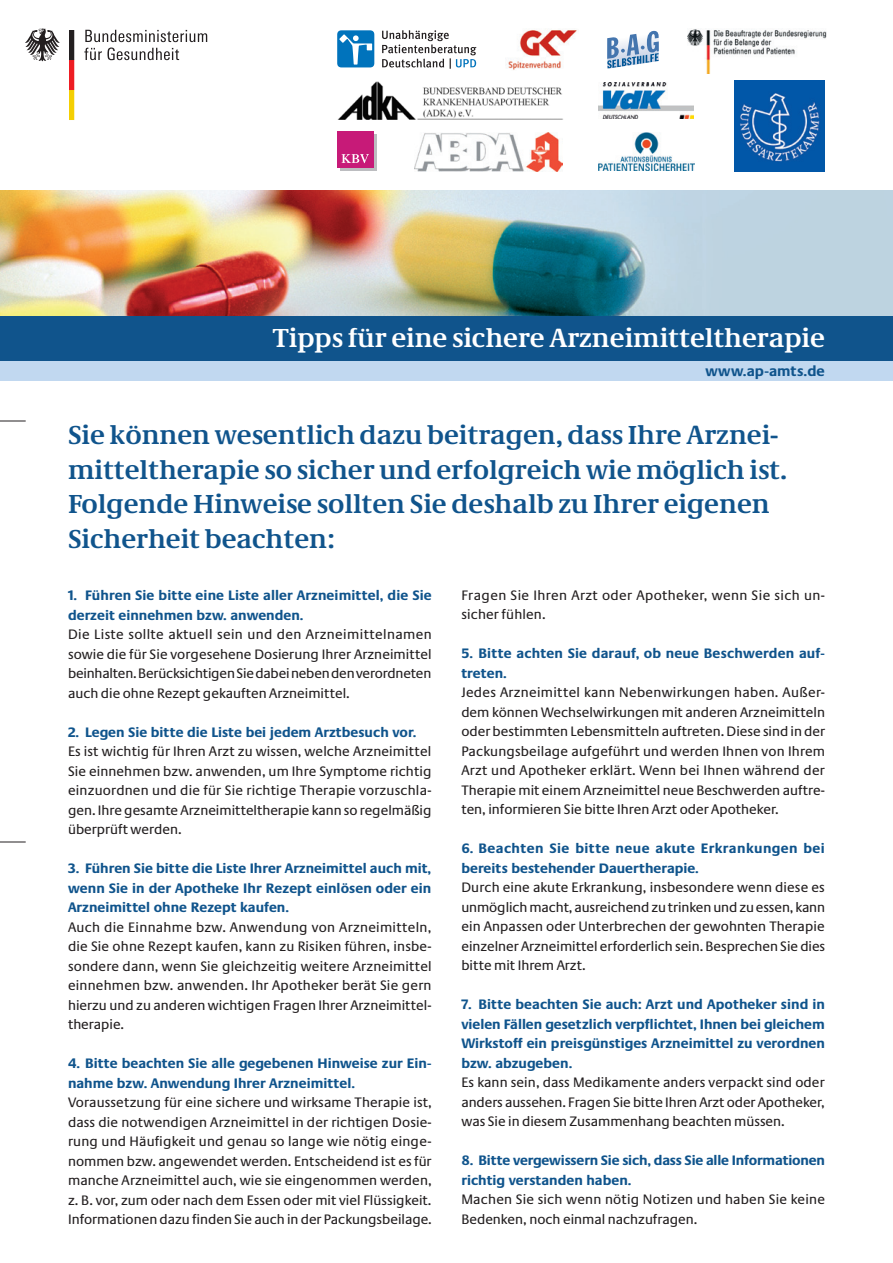
<style>
.page{position:relative;width:893px;height:1263px;background:#fff}
.page>*{position:absolute;margin:0;border:0;box-sizing:border-box;transform-origin:0 0}
.t1{font:700 27px/34.5px "Neue Demos";color:#10548c}
.t2{font:700 27px "Neue Demos";color:#fff}
.Formula{font:700 15px "Neue Praxis";color:#10548c}
.t3{font:14.25px/19.5px "Neue Praxis";letter-spacing:.005em;color:#231f20}
.t4{font:700 14.25px/19.5px "Neue Praxis";color:#10548c}
.t5{font:14.25px/19.5px "Neue Praxis";letter-spacing:.03em;color:#231f20}
.s1{font-weight:700;color:#10548c}
.s2{font-weight:400;color:#231f20}
</style>
<div class="page">
<div style="left:0;top:315px;width:893px;height:47px;background:#10548c"></div>
<div style="left:0;top:362px;width:893px;height:19px;background:#c1d8f0"></div>
<svg style="left:25px;top:29px;width:35px;height:32px"></svg>
<svg style="left:69px;top:30px;width:5px;height:90px"></svg>
<svg style="left:85px;top:30px;width:122px;height:12px"></svg>
<svg style="left:84px;top:48px;width:95px;height:12px"></svg>
<img style="left:688px;top:29px;width:139px;height:45px">
<img style="left:338px;top:81px;width:225px;height:38px">
<img style="left:735px;top:81px;width:90px;height:90px">
<img style="left:414px;top:133px;width:149px;height:38px">
<div style="left:337px;top:30px;width:37px;height:37px;background:#0073bc;border-radius:4px"></div>
<svg style="left:339px;top:34px;width:33px;height:31px"></svg>
<svg style="left:382px;top:30px;width:94px;height:39px"></svg>
<svg style="left:607px;top:30px;width:52px;height:39px"></svg>
<div style="left:340px;top:135px;width:36px;height:36px;background:linear-gradient(to right,#bcbdc0,#bcbdc0)"></div>
<div style="left:337px;top:132px;width:36px;height:36px;background:#c71a78"></div>
<svg style="left:341px;top:154px;width:28px;height:9px"></svg>
<img style="left:506px;top:30px;width:71px;height:40px">
<img style="left:598px;top:132px;width:97px;height:39px">
<img style="left:599px;top:82px;width:95px;height:37px">
<img style="left:0;top:191px;width:893px;height:124px">
<svg style="left:0;top:421px;width:26px;height:1px"></svg>
<svg style="left:0;top:842px;width:26px;height:1px"></svg>
<p class="t2" style="left:273px;top:321px;width:554px">Tipps für eine sichere Arzneimitteltherapie</p>
<p class="Formula" style="left:705px;top:362px;width:121px">www.ap-amts.de</p>
<h1 class="t1" style="left:68px;top:417px;width:721px">Sie können wesentlich dazu beitragen, dass Ihre Arznei&shy;mitteltherapie so sicher und erfolgreich wie möglich ist.<br>Folgende Hinweise sollten Sie deshalb zu Ihrer eigenen Sicherheit beachten:</h1>
<p class="t3" style="left:68px;top:585px;width:365px"><span class="s1">1. Führen Sie bitte eine Liste aller Arzneimittel, die Sie derzeit einnehmen bzw. anwenden.<br></span>Die Liste sollte aktuell sein und den Arzneimittelnamen sowie die für Sie vorgesehene Dosierung Ihrer Arzneimittel beinhalten. Berücksichtigen Sie dabei neben den verordneten auch die ohne Rezept gekauften Arzneimittel.</p>
<p class="t3" style="left:68px;top:722px;width:365px"><span class="s1">2. Legen Sie bitte die Liste bei jedem Arztbesuch vor.<br></span>Es ist wichtig für Ihren Arzt zu wissen, welche Arzneimittel Sie einnehmen bzw. anwenden, um Ihre Symptome richtig einzuordnen und die für Sie richtige Therapie vorzuschla&shy;gen. Ihre gesamte Arzneimitteltherapie kann so regelmäßig überprüft werden.</p>
<p class="t3" style="left:68px;top:858px;width:365px"><span class="s1">3. Führen Sie bitte die Liste Ihrer Arzneimittel auch mit, wenn Sie in der Apotheke Ihr Rezept einlösen oder ein Arzneimittel ohne Rezept kaufen.<br></span>Auch die Einnahme bzw. Anwendung von Arzneimitteln, die Sie ohne Rezept kaufen, kann zu Risiken führen, insbe&shy;sondere dann, wenn Sie gleichzeitig weitere Arzneimittel einnehmen bzw. anwenden. Ihr Apotheker berät Sie gern hierzu und zu anderen wichtigen Fragen Ihrer Arzneimittel&shy;therapie.</p>
<p class="t3" style="left:68px;top:1053px;width:365px"><span class="s1">4. Bitte beachten Sie alle gegebenen Hinweise zur Ein&shy;nahme bzw. Anwendung Ihrer Arzneimittel.<br></span>Voraussetzung für eine sichere und wirksame Therapie ist, dass die notwendigen Arzneimittel in der richtigen Dosie&shy;rung und Häufigkeit und genau so lange wie nötig einge&shy;nommen bzw. angewendet werden. Entscheidend ist es für manche Arzneimittel auch, wie sie eingenommen werden, z. B. vor, zum oder nach dem Essen oder mit viel Flüssigkeit.<br>Informationen dazu finden Sie auch in der Packungsbeilage.</p>
<p class="t5" style="left:461px;top:585px;width:365px">Fragen Sie Ihren Arzt oder Apotheker, wenn Sie sich un&shy;sicher fühlen.</p>
<p class="t3" style="left:461px;top:644px;width:365px"><span class="s1">5. Bitte achten Sie darauf, ob neue Beschwerden auf&shy;treten.<br></span>Jedes Arzneimittel kann Nebenwirkungen haben. Außer&shy;dem können Wechselwirkungen mit anderen Arzneimitteln oder bestimmten Lebensmitteln auftreten. Diese sind in der Packungsbeilage aufgeführt und werden Ihnen von Ihrem Arzt und Apotheker erklärt. Wenn bei Ihnen während der Therapie mit einem Arzneimittel neue Beschwerden auftre&shy;ten, informieren Sie bitte Ihren Arzt oder Apotheker.</p>
<p class="t3" style="left:461px;top:839px;width:365px"><span class="s1">6. Beachten Sie bitte neue akute Erkrankungen bei bereits bestehender Dauertherapie.<br></span>Durch eine akute Erkrankung, insbesondere wenn diese es unmöglich macht, ausreichend zu trinken und zu essen, kann ein Anpassen oder Unterbrechen der gewohnten Therapie einzelner Arzneimittel erforderlich sein. Besprechen Sie dies bitte mit Ihrem Arzt.</p>
<p class="t4" style="left:461px;top:995px;width:365px">7. Bitte beachten Sie auch: Arzt und Apotheker sind in vielen Fällen gesetzlich verpflichtet, Ihnen bei gleichem Wirkstoff ein preisgünstiges Arzneimittel zu verordnen bzw. abzugeben.<br><span class="s2">Es kann sein, dass Medikamente anders verpackt sind oder anders aussehen. Fragen Sie bitte Ihren Arzt oder Apotheker, was Sie in diesem Zusammenhang beachten müssen.</span></p>
<p class="t3" style="left:461px;top:1151px;width:365px"><span class="s1">8. Bitte vergewissern Sie sich, dass Sie alle Informationen richtig verstanden haben.<br></span>Machen Sie sich wenn nötig Notizen und haben Sie keine Bedenken, noch einmal nachzufragen.</p>
</div>
